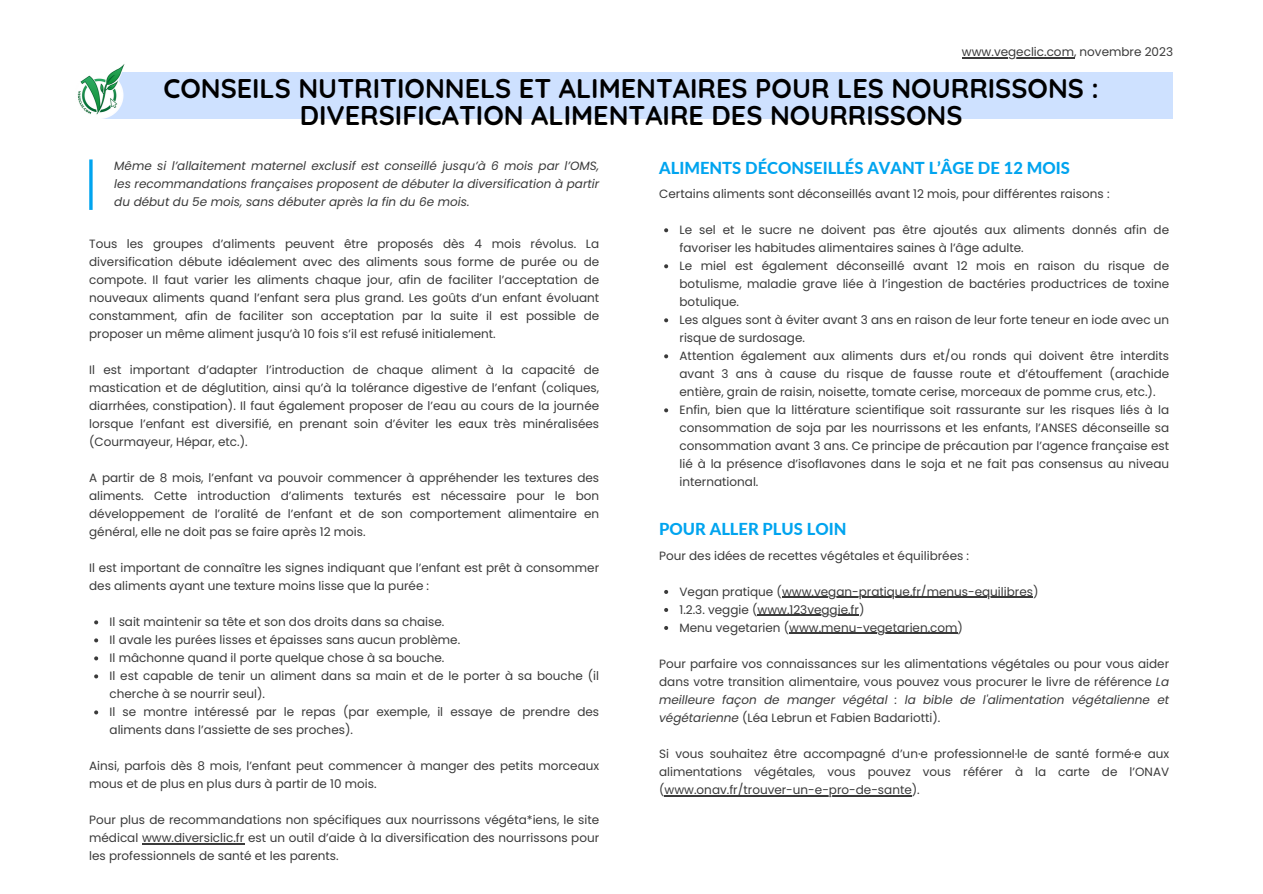
<style>
.page{position:relative;width:1263px;height:894px;background:#fff}
.page>*{position:absolute;margin:0;border:0;box-sizing:border-box;transform-origin:0 0}
.t1{font:700 27px "Quicksand";color:#000}
.t2{font:800 16.5px "Lato";color:#00a4ef}
.t3{font:12px/18px "Poppins";color:#3a3a3a;text-align:justify}
.t4{font:italic 12px/18px "Poppins";color:#3a3a3a;text-align:justify}
.s1{font-style:italic}
</style>
<div class="page">
<div style="left:101px;top:72px;width:1072px;height:46px;background:#cee1ff"></div>
<img style="left:77px;top:64px;width:49px;height:55px">
<svg style="left:89px;top:159px;width:4px;height:51px"></svg>
<svg style="left:94px;top:620px;width:4px;height:4px"></svg>
<svg style="left:94px;top:638px;width:4px;height:4px"></svg>
<svg style="left:94px;top:656px;width:4px;height:4px"></svg>
<svg style="left:94px;top:674px;width:4px;height:4px"></svg>
<svg style="left:94px;top:710px;width:4px;height:4px"></svg>
<hr style="left:142px;top:843px;width:102px;height:1px;background:#3a3a3a">
<hr style="left:962px;top:57px;width:112px;height:1px;background:#3a3a3a">
<svg style="left:664px;top:228px;width:4px;height:4px"></svg>
<svg style="left:664px;top:264px;width:4px;height:4px"></svg>
<svg style="left:664px;top:318px;width:4px;height:4px"></svg>
<svg style="left:664px;top:354px;width:4px;height:4px"></svg>
<svg style="left:664px;top:408px;width:4px;height:4px"></svg>
<svg style="left:664px;top:590px;width:4px;height:3px"></svg>
<hr style="left:782px;top:596px;width:251px;height:1px;background:#3a3a3a">
<svg style="left:664px;top:608px;width:4px;height:3px"></svg>
<hr style="left:757px;top:614px;width:102px;height:1px;background:#3a3a3a">
<svg style="left:664px;top:626px;width:4px;height:3px"></svg>
<hr style="left:789px;top:632px;width:169px;height:1px;background:#3a3a3a">
<hr style="left:665px;top:794px;width:247px;height:1px;background:#3a3a3a">
<p class="t3" style="left:962px;top:43px;width:213px">www.vegeclic.com, novembre 2023</p>
<p class="t1" style="left:163px;top:71px;width:937px">CONSEILS NUTRITIONNELS ET ALIMENTAIRES POUR LES NOURRISSONS :</p>
<p class="t1" style="left:300px;top:98px;width:664px">DIVERSIFICATION ALIMENTAIRE DES NOURRISSONS</p>
<p class="t4" style="left:114px;top:156px;width:486px">Même si l’allaitement maternel exclusif est conseillé jusqu’à 6 mois par l’OMS, les recommandations françaises proposent de débuter la diversification à partir du début du 5e mois, sans débuter après la fin du 6e mois.</p>
<p class="t2" style="left:659px;top:157px;width:412px">ALIMENTS DÉCONSEILLÉS AVANT L’ÂGE DE 12 MOIS</p>
<p class="t3" style="left:679px;top:221px;width:491px">Le sel et le sucre ne doivent pas être ajoutés aux aliments donnés afin de favoriser les habitudes alimentaires saines à l’âge adulte.</p>
<p class="t3" style="left:679px;top:257px;width:491px">Le miel est également déconseillé avant 12 mois en raison du risque de botulisme, maladie grave liée à l’ingestion de bactéries productrices de toxine botulique.</p>
<p class="t3" style="left:679px;top:311px;width:491px">Les algues sont à éviter avant 3 ans en raison de leur forte teneur en iode avec un risque de surdosage.</p>
<p class="t3" style="left:679px;top:347px;width:491px">Attention également aux aliments durs et/ou ronds qui doivent être interdits avant 3 ans à cause du risque de fausse route et d’étouffement (arachide entière, grain de raisin, noisette, tomate cerise, morceaux de pomme crus, etc.).</p>
<p class="t3" style="left:679px;top:401px;width:491px">Enfin, bien que la littérature scientifique soit rassurante sur les risques liés à la consommation de soja par les nourrissons et les enfants, l’ANSES déconseille sa consommation avant 3 ans. Ce principe de précaution par l’agence française est lié à la présence d’isoflavones dans le soja et ne fait pas consensus au niveau international.</p>
<p class="t3" style="left:659px;top:185px;width:452px">Certains aliments sont déconseillés avant 12 mois, pour différentes raisons :</p>
<p class="t3" style="left:89px;top:235px;width:512px">Tous les groupes d’aliments peuvent être proposés dès 4 mois révolus. La diversification débute idéalement avec des aliments sous forme de purée ou de compote. Il faut varier les aliments chaque jour, afin de faciliter l’acceptation de nouveaux aliments quand l’enfant sera plus grand. Les goûts d’un enfant évoluant constamment, afin de faciliter son acceptation par la suite il est possible de proposer un même aliment jusqu’à 10 fois s’il est refusé initialement.</p>
<p class="t3" style="left:89px;top:361px;width:511px">Il est important d’adapter l’introduction de chaque aliment à la capacité de mastication et de déglutition, ainsi qu’à la tolérance digestive de l’enfant (coliques, diarrhées, constipation). Il faut également proposer de l’eau au cours de la journée lorsque l’enfant est diversifié, en prenant soin d’éviter les eaux très minéralisées (Courmayeur, Hépar, etc.).</p>
<p class="t3" style="left:89px;top:469px;width:511px">A partir de 8 mois, l’enfant va pouvoir commencer à appréhender les textures des aliments. Cette introduction d’aliments texturés est nécessaire pour le bon développement de l’oralité de l’enfant et de son comportement alimentaire en général, elle ne doit pas se faire après 12 mois.</p>
<p class="t3" style="left:89px;top:559px;width:511px">Il est important de connaître les signes indiquant que l’enfant est prêt à consommer des aliments ayant une texture moins lisse que la purée :</p>
<p class="t2" style="left:659px;top:519px;width:189px">POUR ALLER PLUS LOIN</p>
<p class="t3" style="left:659px;top:546px;width:311px">Pour des idées de recettes végétales et équilibrées :</p>
<p class="t3" style="left:679px;top:582px;width:360px">Vegan pratique (www.vegan-pratique.fr/menus-equilibres)</p>
<p class="t3" style="left:679px;top:600px;width:186px">1.2.3. veggie (www.123veggie.fr)</p>
<p class="t3" style="left:679px;top:618px;width:285px">Menu vegetarien (www.menu-vegetarien.com)</p>
<p class="t3" style="left:110px;top:613px;width:336px">Il sait maintenir sa tête et son dos droits dans sa chaise.</p>
<p class="t3" style="left:110px;top:631px;width:352px">Il avale les purées lisses et épaisses sans aucun problème.</p>
<p class="t3" style="left:110px;top:649px;width:336px">Il mâchonne quand il porte quelque chose à sa bouche.</p>
<p class="t3" style="left:110px;top:667px;width:491px">Il est capable de tenir un aliment dans sa main et de le porter à sa bouche (il cherche à se nourrir seul).</p>
<p class="t3" style="left:110px;top:703px;width:491px">Il se montre intéressé par le repas (par exemple, il essaye de prendre des aliments dans l’assiette de ses proches).</p>
<p class="t3" style="left:659px;top:654px;width:511px">Pour parfaire vos connaissances sur les alimentations végétales ou pour vous aider dans votre transition alimentaire, vous pouvez vous procurer le livre de référence <span class="s1">La meilleure façon de manger végétal : la bible de l'alimentation végétalienne et végétarienne</span> (Léa Lebrun et Fabien Badariotti).</p>
<p class="t3" style="left:659px;top:744px;width:511px">Si vous souhaitez être accompagné d’un·e professionnel·le de santé formé·e aux alimentations végétales, vous pouvez vous référer à la carte de l’ONAV (www.onav.fr/trouver-un-e-pro-de-sante).</p>
<p class="t3" style="left:89px;top:757px;width:511px">Ainsi, parfois dès 8 mois, l’enfant peut commencer à manger des petits morceaux mous et de plus en plus durs à partir de 10 mois.</p>
<p class="t3" style="left:89px;top:811px;width:511px">Pour plus de recommandations non spécifiques aux nourrissons végéta*iens, le site médical www.diversiclic.fr est un outil d’aide à la diversification des nourrissons pour les professionnels de santé et les parents.</p>
</div>
